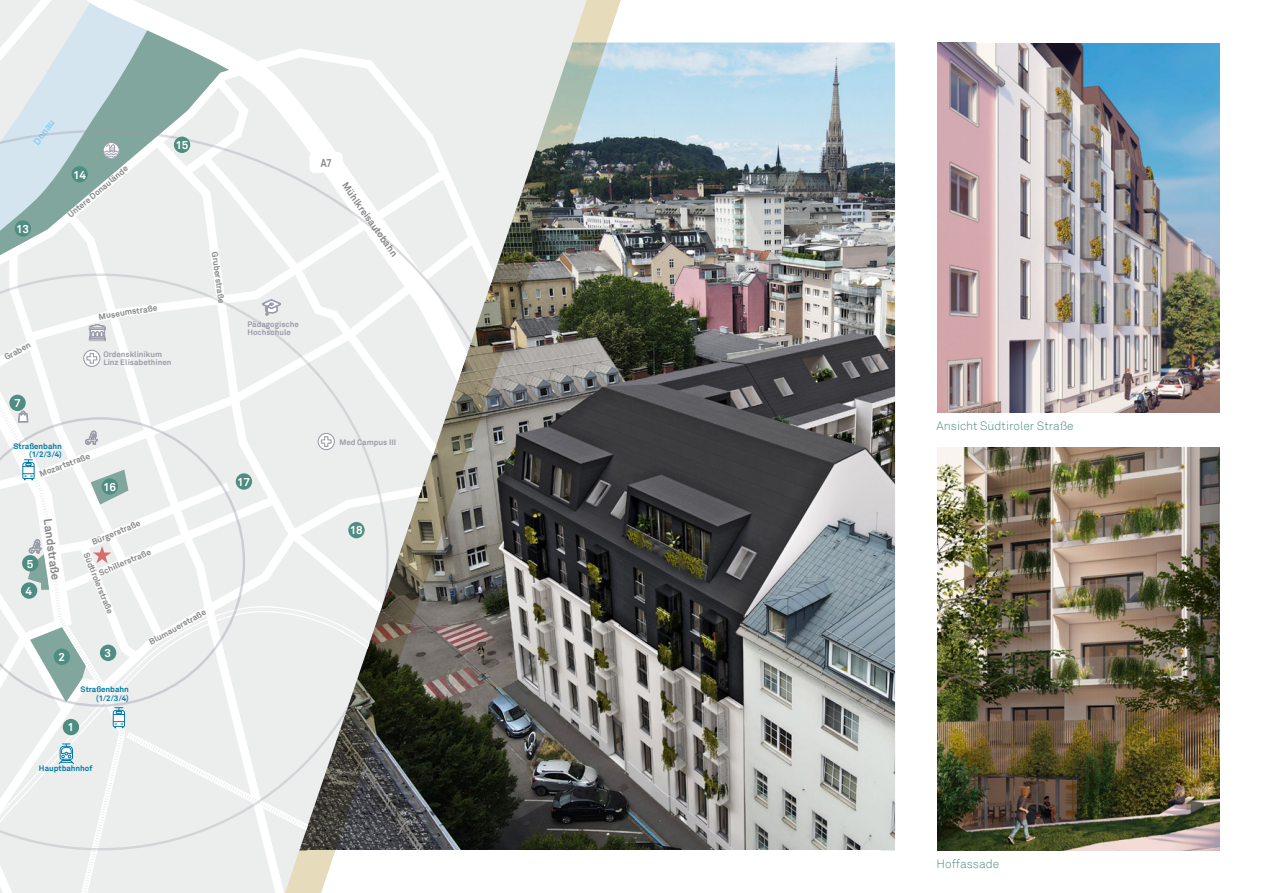
<style>
.page{position:relative;width:1263px;height:893px;background:#fff}
.page>*{position:absolute;margin:0;border:0;box-sizing:border-box;transform-origin:0 0}
.t1{font:300 12px "Akkurat";color:#4e8d81}
.t2{font:700 11.55px "Akkurat";letter-spacing:-.02em;color:#fff}
.t3{font:700 11.55px "Akkurat";color:#868786}
.t4{font:700 9.6px "Akkurat";color:#868786}
.t5{font:700 9.6px "Akkurat";color:#82d0f5}
.t6{font:700 8.4px "Akkurat";color:#868786}
.t7{font:700 7.95px/8.4px "Akkurat";color:#9a9ca9}
.t8{font:700 7.95px/8.4px "Akkurat";color:#0079a7;text-align:right}
</style>
<div class="page">
<img style="left:625px;top:43px;width:270px;height:807px">
<img style="left:937px;top:448px;width:283px;height:402px">
<img style="left:937px;top:43px;width:283px;height:369px">
<img style="left:587px;top:0;width:38px;height:850px">
<svg style="left:0;top:0;width:48px;height:115px;background:#ebedef"></svg>
<svg style="left:48px;top:0;width:539px;height:800px;background:#b5b9b8"></svg>
<svg style="left:0;top:130px;width:532px;height:763px;background:#adafab"></svg>
<svg style="left:285px;top:274px;width:104px;height:576px;background:#cbcbca"></svg>
<svg style="left:519px;top:559px;width:26px;height:12px"></svg>
<div style="left:15px;top:220px;width:16px;height:17px;background:#4e8d81;border-radius:50%"></div>
<div style="left:71px;top:166px;width:17px;height:16px;background:#4e8d81;border-radius:50%"></div>
<div style="left:174px;top:137px;width:16px;height:16px;background:#4e8d81;border-radius:50%"></div>
<div style="left:348px;top:522px;width:17px;height:16px;background:#4e8d81;border-radius:50%"></div>
<svg style="left:318px;top:433px;width:16px;height:17px"></svg>
<div style="left:318px;top:433px;width:17px;height:17px;border:1px solid #9a9ca9;border-radius:50%"></div>
<svg style="left:320px;top:436px;width:12px;height:11px"></svg>
<div style="left:103px;top:143px;width:16px;height:16px;background:#97a2a9;border-radius:50%"></div>
<div style="left:103px;top:142px;width:17px;height:17px;border:1px solid #9a9ca9;border-radius:50%"></div>
<svg style="left:102px;top:144px;width:18px;height:14px"></svg>
<svg style="left:0;top:247px;width:285px;height:646px"></svg>
<svg style="left:309px;top:151px;width:35px;height:23px"></svg>
<p class="t5" style="left:32px;top:141px;width:30px;rotate:-53deg">Donau</p>
<h2 class="t2" style="left:16px;top:223px;width:14px">13</h2>
<p class="t6" style="left:67px;top:213px;width:77px;rotate:-40deg">Untere Donaulände</p>
<h2 class="t2" style="left:73px;top:169px;width:14px">14</h2>
<h2 class="t2" style="left:175px;top:140px;width:14px">15</h2>
<p class="t6" style="left:3px;top:354px;width:30px;rotate:-29deg">Graben</p>
<h2 class="t2" style="left:14px;top:398px;width:8px">7</h2>
<p class="t6" style="left:98px;top:313px;width:61px;rotate:-9deg">Museumstraße</p>
<p class="t7" style="left:103px;top:350px;width:70px">Ordensklinikum<br>Linz Elisabethinen</p>
<p class="t8" style="left:14px;top:442px;width:50px">Straßenbahn (1/2/3/4)</p>
<p class="t6" style="left:38px;top:471px;width:55px;rotate:-21deg">Mozartstraße</p>
<h2 class="t2" style="left:103px;top:482px;width:14px">16</h2>
<p class="t6" style="left:218px;top:251px;width:54px;rotate:82deg">Gruberstraße</p>
<h2 class="t2" style="left:27px;top:558px;width:8px">5</h2>
<h2 class="t2" style="left:26px;top:586px;width:8px">4</h2>
<h2 class="t3" style="left:53px;top:518px;width:63px;rotate:82deg">Landstraße</h2>
<p class="t6" style="left:91px;top:539px;width:53px;rotate:-23deg">Bürgerstraße</p>
<p class="t6" style="left:90px;top:552px;width:67px;rotate:68deg">Südtirolerstraße</p>
<p class="t6" style="left:98px;top:570px;width:57px;rotate:-23deg">Schillerstraße</p>
<p class="t6" style="left:148px;top:639px;width:65px;rotate:-29deg">Blumauerstraße</p>
<h2 class="t2" style="left:58px;top:652px;width:8px">2</h2>
<h2 class="t2" style="left:105px;top:648px;width:8px">3</h2>
<h2 class="t2" style="left:67px;top:722px;width:8px">1</h2>
<p class="t8" style="left:81px;top:686px;width:50px">Straßenbahn (1/2/3/4)</p>
<p class="t8" style="left:39px;top:764px;width:55px">Hauptbahnhof</p>
<p class="t7" style="left:247px;top:320px;width:53px">Pädagogische<br>Hochschule</p>
<h2 class="t2" style="left:237px;top:476px;width:14px">17</h2>
<p class="t4" style="left:348px;top:181px;width:89px;rotate:55deg">Mühlkreisautobahn</p>
<p class="t7" style="left:339px;top:439px;width:58px">Med Campus III</p>
<h2 class="t2" style="left:350px;top:525px;width:14px">18</h2>
<h1 class="t1" style="left:936px;top:419px;width:138px">Ansicht Südtiroler Straße</h1>
<h1 class="t1" style="left:936px;top:857px;width:64px">Hoffassade</h1>
</div>
